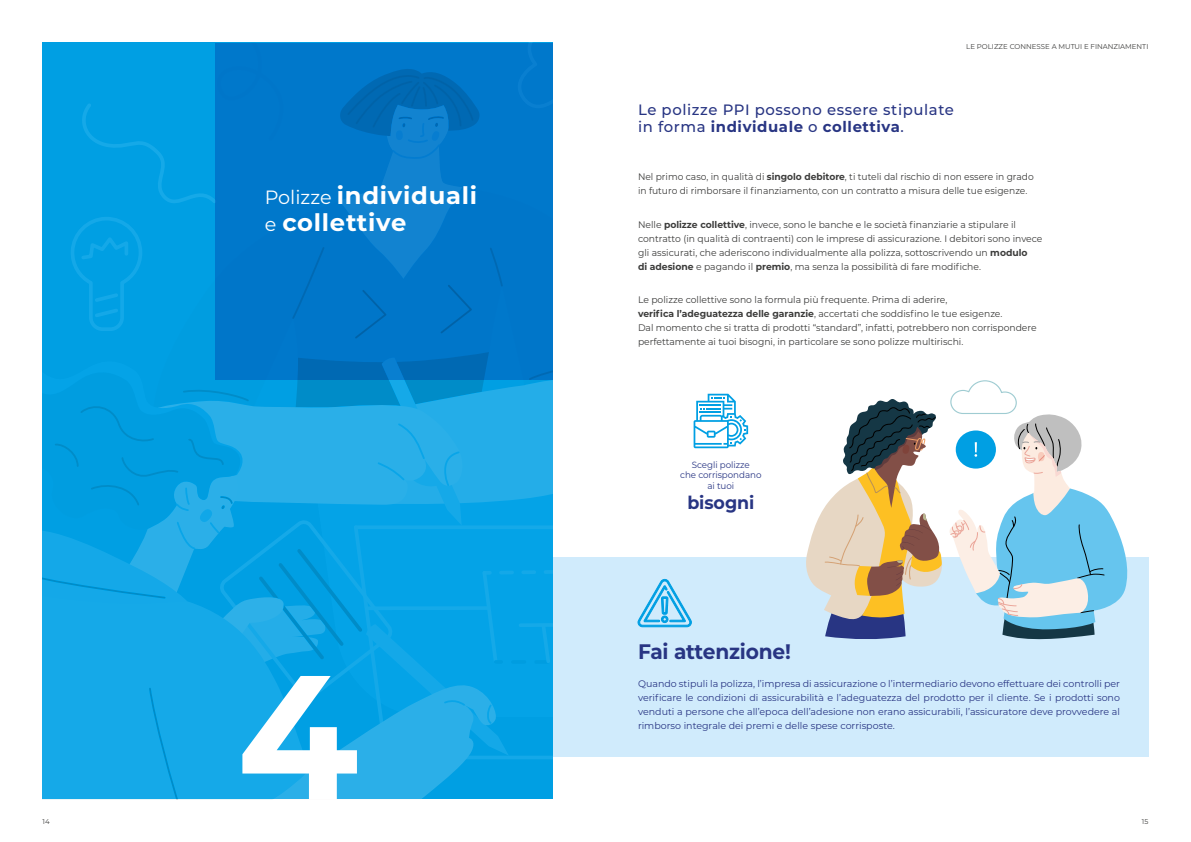
<style>
.page{position:relative;width:1191px;height:842px;background:#fff}
.page>*{position:absolute;margin:0;border:0;box-sizing:border-box;transform-origin:0 0}
.t1{font:700 176.4px "Montserrat";color:#fff}
.t2{font:700 24px "Montserrat";letter-spacing:.03em;color:#fff}
.t3{font:700 21px "Montserrat";letter-spacing:-.01em;color:#283583;scale:.96 1}
.t4{font:700 18px "Montserrat";letter-spacing:-.005em;color:#283583}
.t5{font:500 15px "Montserrat";letter-spacing:.04em;color:#283583}
.t6{font:700 15px "Montserrat";letter-spacing:.04em;color:#283583}
.t7{font:9.5px/14px "Montserrat";color:#3c3c3b}
.t8{font:9.5px/14px "Montserrat";color:#283583;text-align:justify}
.t9{font:9.5px/14px "Montserrat";color:#3c3c3b;scale:.96 1}
.t10{font:9px "Montserrat";letter-spacing:-.005em;color:#283583}
.t11{font:7px "Montserrat";color:#3c3c3b}
.s1{font-weight:400;font-size:19.2px}
.s2{font-weight:500}
.s3{font-weight:700}
</style>
<div class="page">
<svg style="left:43px;top:43px;width:510px;height:756px;background:#0da4e4"></svg>
<svg style="left:216px;top:43px;width:337px;height:336px;background:#0176c8"></svg>
<div style="left:553px;top:558px;width:595px;height:199px;background:#d0ebfc"></div>
<svg style="left:637px;top:579px;width:54px;height:48px"></svg>
<svg style="left:693px;top:394px;width:55px;height:54px"></svg>
<svg style="left:804px;top:380px;width:326px;height:260px"></svg>
<p class="t2" style="left:265px;top:178px;width:214px"><span class="s1">Polizze</span> individuali</p>
<p class="t2" style="left:265px;top:205px;width:143px"><span class="s1">e</span> collettive</p>
<p class="t1" style="left:237px;top:610px;width:123px">4</p>
<p class="t11" style="left:966px;top:41px;width:184px">LE POLIZZE CONNESSE A MUTUI E FINANZIAMENTI</p>
<p class="t5" style="left:638px;top:99px;width:317px">Le polizze PPI possono essere stipulate</p>
<p class="t6" style="left:638px;top:116px;width:267px"><span class="s2">in forma</span> individuale <span class="s2">o</span> collettiva<span class="s2">.</span></p>
<p class="t9" style="left:638px;top:169px;width:414px">Nel primo caso, in qualità di <span class="s3">singolo debitore</span>, ti tuteli dal rischio di non essere in grado in futuro di rimborsare il finanziamento, con un contratto a misura delle tue esigenze.</p>
<p class="t7" style="left:638px;top:217px;width:406px">Nelle <span class="s3">polizze collettive</span>, invece, sono le banche e le società finanziarie a stipulare il contratto (in qualità di contraenti) con le imprese di assicurazione. I debitori sono invece gli assicurati, che aderiscono individualmente alla polizza, sottoscrivendo un <span class="s3">modulo<br>di adesione</span> e pagando il <span class="s3">premio</span>, ma senza la possibilità di fare modifiche.</p>
<p class="t7" style="left:638px;top:292px;width:400px">Le polizze collettive sono la formula più frequente. Prima di aderire,<br><span class="s3">verifica l’adeguatezza delle garanzie</span>, accertati che soddisfino le tue esigenze.<br>Dal momento che si tratta di prodotti “standard”, infatti, potrebbero non corrispondere perfettamente ai tuoi bisogni, in particolare se sono polizze multirischi.</p>
<p class="t10" style="left:692px;top:459px;width:60px">Scegli polizze</p>
<p class="t10" style="left:680px;top:469px;width:83px">che corrispondano</p>
<p class="t10" style="left:707px;top:479px;width:28px">ai tuoi</p>
<p class="t4" style="left:687px;top:490px;width:69px">bisogni</p>
<p class="t3" style="left:638px;top:637px;width:161px">Fai attenzione!</p>
<p class="t8" style="left:638px;top:676px;width:483px">Quando stipuli la polizza, l’impresa di assicurazione o l’intermediario devono effettuare dei controlli per verificare le condizioni di assicurabilità e l’adeguatezza del prodotto per il cliente. Se i prodotti sono venduti a persone che all’epoca dell’adesione non erano assicurabili, l’assicuratore deve provvedere al rimborso integrale dei premi e delle spese corrisposte.</p>
<p class="t11" style="left:43px;top:817px;width:9px">14</p>
<p class="t11" style="left:1142px;top:817px;width:8px">15</p>
</div>
